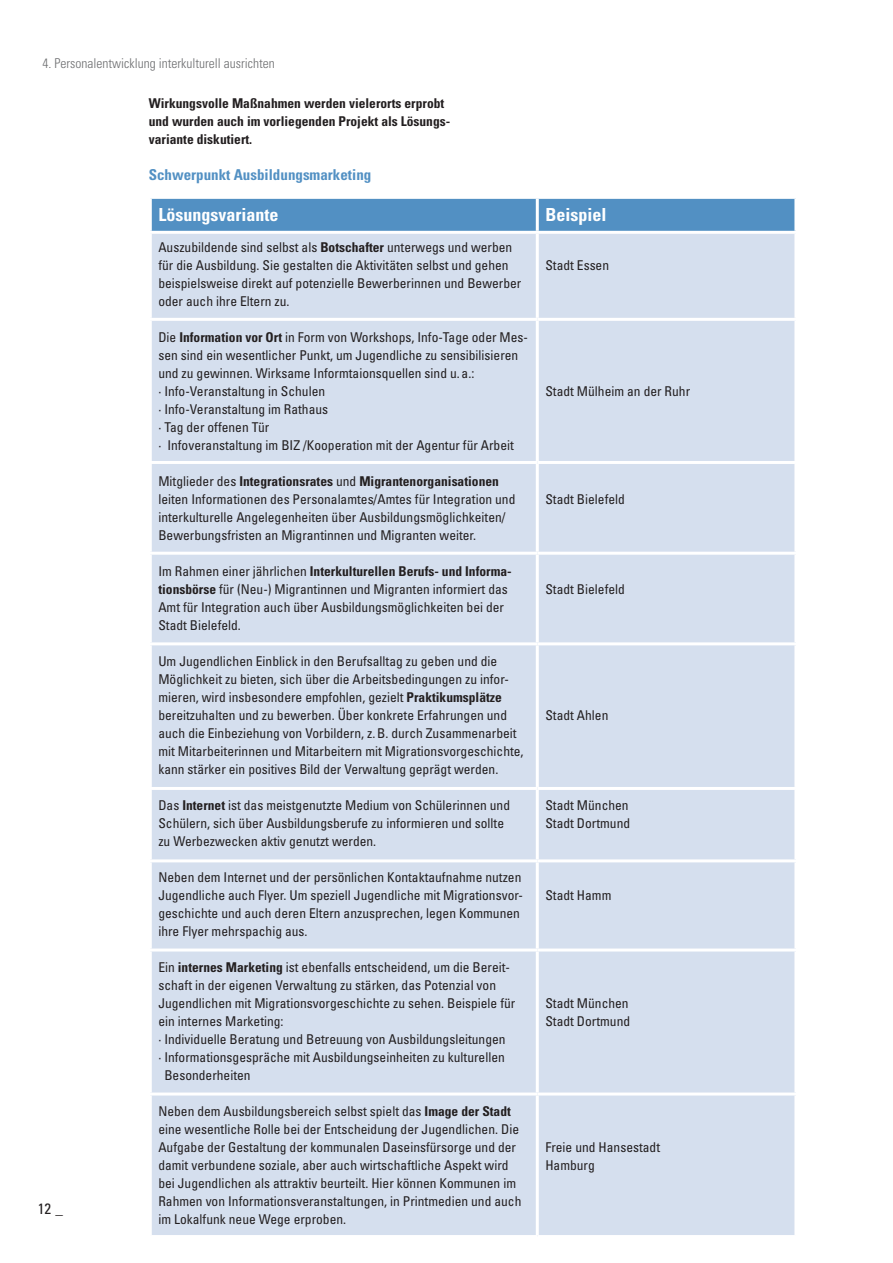
<style>
.page{position:relative;width:893px;height:1263px;background:#fff}
.page>*{position:absolute;margin:0;border:0;box-sizing:border-box;transform-origin:0 0}
.t1{font:700 condensed 18px "Univers LT Std";color:#fff}
.t2{font:700 condensed 15px "Univers LT Std";color:#5290c3}
.t3{font:condensed 15px "Univers LT Std";color:#231f20}
.t4{font:condensed 13.5px/18px "Univers LT Std";color:#231f20}
.t5{font:700 condensed 13.5px/18px "Univers LT Std";color:#231f20}
.t6{font:300 condensed 13.5px "Univers LT Std";color:#6d6e70}
.s1{font-weight:700}
</style>
<div class="page">
<div style="left:152px;top:199px;width:642px;height:32px;background:#5290c3"></div>
<div style="left:152px;top:234px;width:642px;height:1001px;background:#d5dfee"></div>
<hr style="left:536px;top:234px;width:3px;height:84px;background:#fff">
<hr style="left:149px;top:318px;width:388px;height:3px;background:#fff">
<hr style="left:537px;top:318px;width:260px;height:3px;background:#fff">
<hr style="left:536px;top:321px;width:3px;height:140px;background:#fff">
<hr style="left:149px;top:461px;width:388px;height:3px;background:#fff">
<hr style="left:537px;top:461px;width:260px;height:3px;background:#fff">
<hr style="left:536px;top:464px;width:3px;height:88px;background:#fff">
<hr style="left:149px;top:642px;width:388px;height:3px;background:#fff">
<hr style="left:537px;top:552px;width:260px;height:3px;background:#fff">
<hr style="left:536px;top:952px;width:3px;height:141px;background:#fff">
<hr style="left:149px;top:552px;width:388px;height:3px;background:#fff">
<hr style="left:536px;top:555px;width:3px;height:87px;background:#fff">
<hr style="left:149px;top:787px;width:388px;height:3px;background:#fff">
<hr style="left:536px;top:790px;width:3px;height:69px;background:#fff">
<hr style="left:149px;top:859px;width:388px;height:3px;background:#fff">
<hr style="left:149px;top:949px;width:388px;height:3px;background:#fff">
<hr style="left:537px;top:642px;width:260px;height:3px;background:#fff">
<hr style="left:536px;top:645px;width:3px;height:142px;background:#fff">
<hr style="left:537px;top:787px;width:260px;height:3px;background:#fff">
<hr style="left:537px;top:859px;width:260px;height:3px;background:#fff">
<hr style="left:536px;top:862px;width:3px;height:87px;background:#fff">
<hr style="left:537px;top:949px;width:260px;height:3px;background:#fff">
<hr style="left:537px;top:1093px;width:260px;height:3px;background:#fff">
<hr style="left:149px;top:1093px;width:388px;height:3px;background:#fff">
<hr style="left:536px;top:1096px;width:3px;height:139px;background:#fff">
<hr style="left:536px;top:199px;width:3px;height:32px;background:#fff">
<p class="t6" style="left:42px;top:57px;width:234px">4. Personalentwicklung interkulturell ausrichten</p>
<p class="t5" style="left:149px;top:95px;width:303px">Wirkungsvolle Maßnahmen werden vielerorts erprobt und wurden auch im vorliegenden Projekt als Lösungs&shy;variante diskutiert.</p>
<p class="t2" style="left:149px;top:168px;width:224px">Schwerpunkt Ausbildungsmarketing</p>
<h1 class="t1" style="left:158px;top:206px;width:121px">Lösungsvariante</h1>
<h1 class="t1" style="left:545px;top:206px;width:63px">Beispiel</h1>
<p class="t4" style="left:158px;top:239px;width:364px">Auszubildende sind selbst als <span class="s1">Botschafter</span> unterwegs und werben für die Ausbildung. Sie gestalten die Aktivitäten selbst und gehen beispielsweise direkt auf potenzielle Bewerberinnen und Bewerber oder auch ihre Eltern zu.</p>
<p class="t4" style="left:545px;top:257px;width:65px">Stadt Essen</p>
<p class="t4" style="left:158px;top:329px;width:371px">Die <span class="s1">Information vor Ort</span> in Form von Workshops, Info-Tage oder Mes&shy;sen sind ein wesentlicher Punkt, um Jugendliche zu sensibilisieren und zu gewinnen. Wirksame Informtaionsquellen sind u. a.:<br>· Info-Veranstaltung in Schulen<br>· Info-Veranstaltung im Rathaus<br>· Tag der offenen Tür<br>· Infoveranstaltung im BIZ /Kooperation mit der Agentur für Arbeit</p>
<p class="t4" style="left:158px;top:473px;width:358px">Mitglieder des <span class="s1">Integrationsrates</span> und <span class="s1">Migrantenorganisationen </span>leiten Informationen des Personalamtes/Amtes für Integration und interkulturelle Angelegenheiten über Ausbildungsmöglichkeiten/ Bewerbungsfristen an Migrantinnen und Migranten weiter.</p>
<p class="t4" style="left:158px;top:563px;width:355px">Im Rahmen einer jährlichen <span class="s1">Interkulturellen Berufs- und Informa&shy;tionsbörse</span> für (Neu-) Migrantinnen und Migranten informiert das Amt für Integration auch über Ausbildungsmöglichkeiten bei der Stadt Bielefeld.</p>
<p class="t4" style="left:158px;top:653px;width:367px">Um Jugendlichen Einblick in den Berufsalltag zu geben und die Möglichkeit zu bieten, sich über die Arbeitsbedingungen zu infor&shy;mieren, wird insbesondere empfohlen, gezielt <span class="s1">Praktikumsplätze </span>bereitzuhalten und zu bewerben. Über konkrete Erfahrungen und auch die Einbeziehung von Vorbildern, z. B. durch Zusammenarbeit mit Mitarbeiterinnen und Mitarbeitern mit Migrationsvorgeschichte, kann stärker ein positives Bild der Verwaltung geprägt werden.</p>
<p class="t4" style="left:545px;top:383px;width:146px">Stadt Mülheim an der Ruhr</p>
<p class="t4" style="left:545px;top:491px;width:81px">Stadt Bielefeld</p>
<p class="t4" style="left:545px;top:581px;width:81px">Stadt Bielefeld</p>
<p class="t4" style="left:545px;top:707px;width:65px">Stadt Ahlen</p>
<p class="t4" style="left:158px;top:797px;width:353px">Das <span class="s1">Internet</span> ist das meistgenutzte Medium von Schülerinnen und<br>Schülern, sich über Ausbildungsberufe zu informieren und sollte zu Werbezwecken aktiv genutzt werden.</p>
<p class="t4" style="left:545px;top:797px;width:86px">Stadt München<br>Stadt Dortmund</p>
<p class="t4" style="left:158px;top:869px;width:366px">Neben dem Internet und der persönlichen Kontaktaufnahme nutzen Jugendliche auch Flyer. Um speziell Jugendliche mit Migrationsvor&shy;geschichte und auch deren Eltern anzusprechen, legen Kommunen ihre Flyer mehrspachig aus.</p>
<p class="t4" style="left:545px;top:887px;width:68px">Stadt Hamm</p>
<p class="t3" style="left:38px;top:1201px;width:27px">12 _</p>
<p class="t4" style="left:158px;top:959px;width:353px">Ein <span class="s1">internes Marketing</span> ist ebenfalls entscheidend, um die Bereit-</p>
<p class="t4" style="left:158px;top:977px;width:339px">schaft in der eigenen Verwaltung zu stärken, das Potenzial von</p>
<p class="t4" style="left:158px;top:995px;width:358px">Jugendlichen mit Migrationsvorgeschichte zu sehen. Beispiele für</p>
<p class="t4" style="left:158px;top:1013px;width:127px">ein internes Marketing:</p>
<p class="t4" style="left:158px;top:1031px;width:349px">· Individuelle Beratung und Betreuung von Ausbildungsleitungen</p>
<p class="t4" style="left:158px;top:1049px;width:348px">· Informationsgespräche mit Ausbildungseinheiten zu kulturellen</p>
<p class="t4" style="left:164px;top:1067px;width:88px">Besonderheiten</p>
<p class="t4" style="left:158px;top:1103px;width:364px">Neben dem Ausbildungsbereich selbst spielt das <span class="s1">Image der Stadt </span>eine wesentliche Rolle bei der Entscheidung der Jugendlichen. Die Aufgabe der Gestaltung der kommunalen Daseinsfürsorge und der damit verbundene soziale, aber auch wirtschaftliche Aspekt wird bei Jugendlichen als attraktiv beurteilt. Hier können Kommunen im Rahmen von Informationsveranstaltungen, in Printmedien und auch im Lokalfunk neue Wege erproben.</p>
<p class="t4" style="left:545px;top:995px;width:86px">Stadt München<br>Stadt Dortmund</p>
<p class="t4" style="left:545px;top:1139px;width:116px">Freie und Hansestadt<br>Hamburg</p>
</div>
